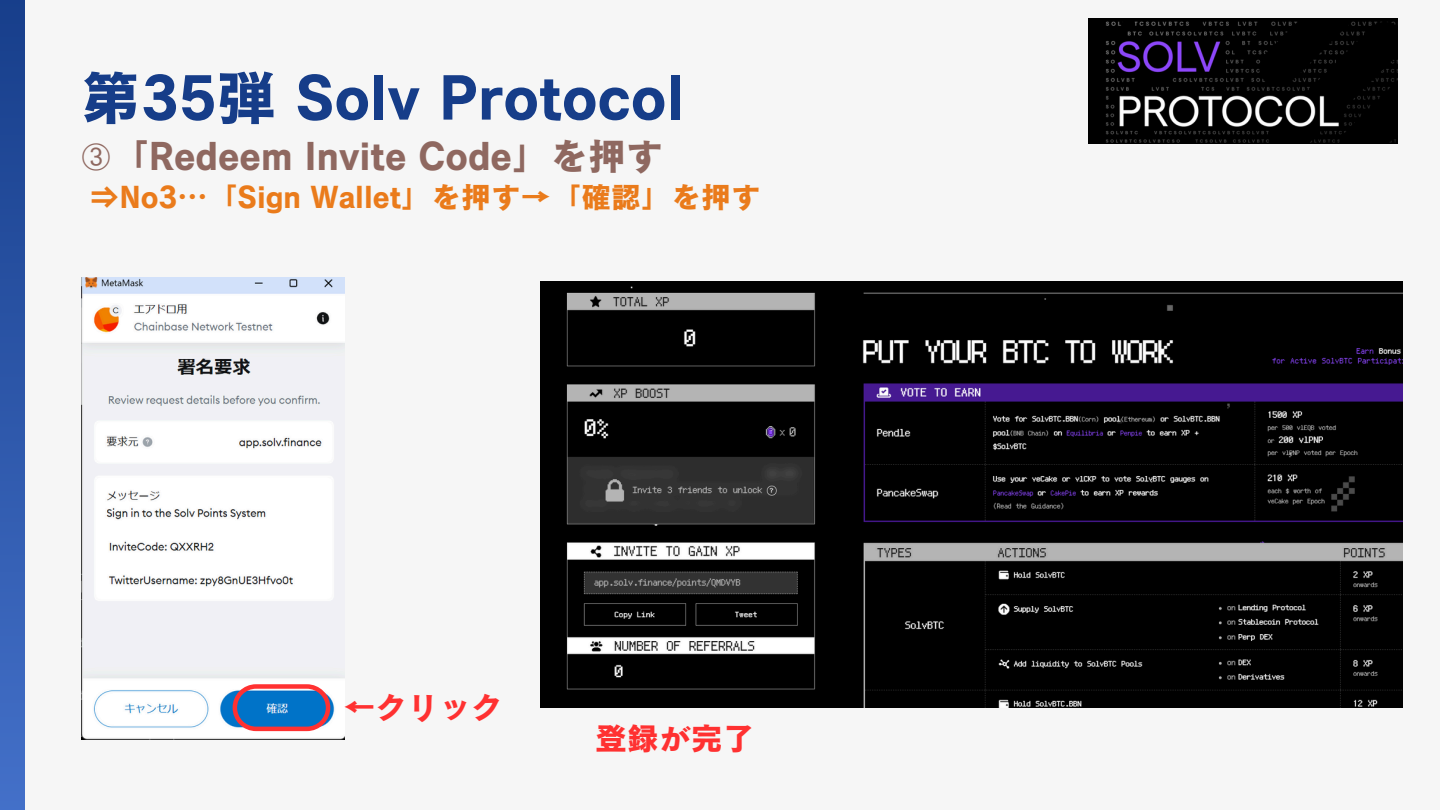
<style>
.page{position:relative;width:1440px;height:810px;background:#f6f6f6}
.page>*{position:absolute;margin:0;border:0;box-sizing:border-box;transform-origin:0 0}
.t1{font:60px "Canva Cezanne Pro N B";color:#163d89}
.t2{font:38px "Canva Cezanne Pro N B";color:#8f6860}
.t3{font:31.9px "Canva Cezanne Pro N B";color:#ff3131}
.t4{font:30px "Canva Cezanne Pro N B";color:#ea7b1b}
.s1{font-family:"Free Serif"}
</style>
<div class="page">
<div style="left:0;top:0;width:24px;height:810px;background:linear-gradient(to bottom,#173e8b,#4370c9)"></div>
<img style="left:1088px;top:19px;width:310px;height:124px">
<img style="left:81px;top:277px;width:264px;height:462px">
<img style="left:541px;top:282px;width:862px;height:426px">
<svg style="left:233px;top:684px;width:97px;height:47px;background:#5874ab"></svg>
<h2 class="t1" style="left:81px;top:67px;width:604px">第35弾 Solv Protocol</h2>
<p class="t2" style="left:81px;top:137px;width:584px"><span class="s1">➂</span>「Redeem Invite Code」を押す</p>
<p class="t4" style="left:89px;top:182px;width:673px">⇒No3…「Sign Wallet」を押す→「確認」を押す</p>
<p class="t3" style="left:343px;top:691px;width:161px">←クリック</p>
<p class="t3" style="left:595px;top:722px;width:161px">登録が完了</p>
</div>
